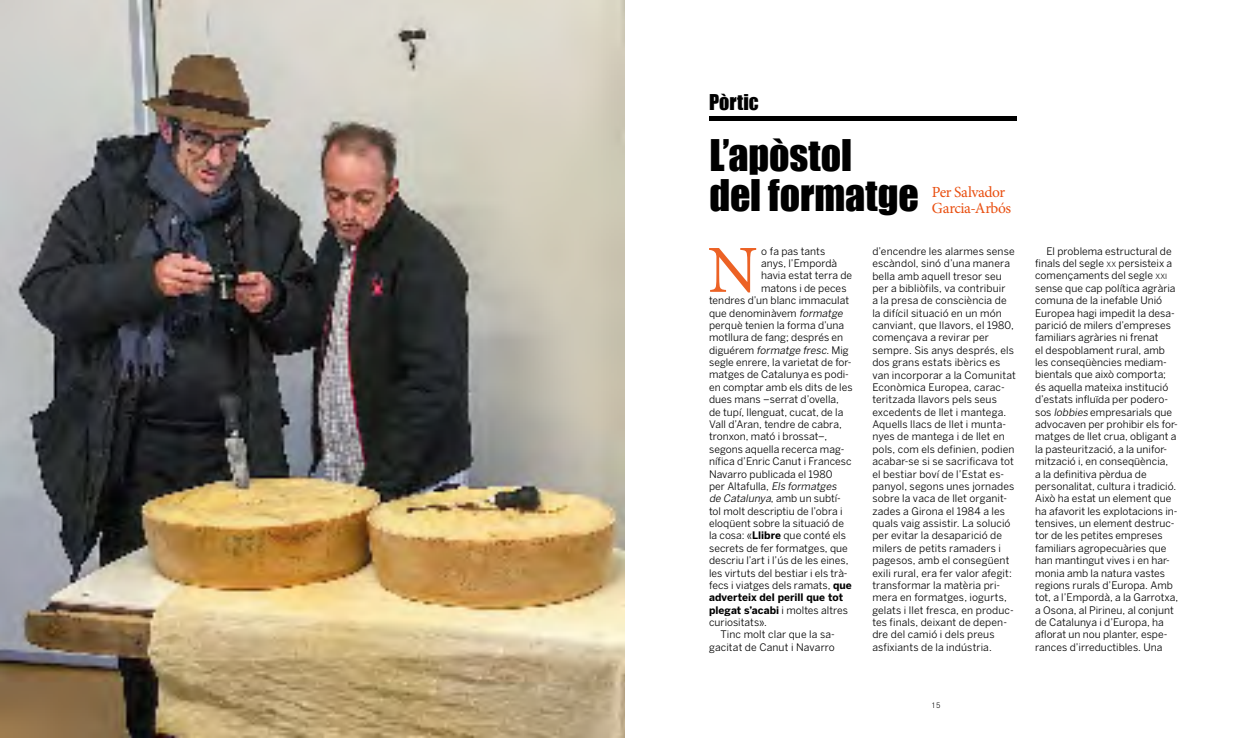
<style>
.page{position:relative;width:1248px;height:738px;background:#fff}
.page>*{position:absolute;margin:0;border:0;box-sizing:border-box;transform-origin:0 0}
.t1{font:67.3px "Minion Pro";color:#ec6225}
.t2{font:40px/40px "Impact";letter-spacing:-.005em;color:#000}
.t3{font:20px "Impact";letter-spacing:.005em;color:#000}
.t4{font:15.4px/16.1px "Minion Pro";letter-spacing:-.03em;color:#e94e0f}
.t5{font:10.3px/12.4px "Benton Sans";letter-spacing:.005em;color:#000}
.t6{font:700 10.3px "Benton Sans";letter-spacing:.005em;color:#000}
.t7{font:italic 10.3px "Benton Sans";color:#000}
.t8{font:300 8px "Akzid Grtsk Next";color:#000}
.s1{font-style:italic}
.s2{font-style:normal}
.s3{font-weight:700}
.s4{font-weight:400}
.s5{font-size:7.2px}
</style>
<div class="page">
<img style="left:0;top:0;width:624px;height:737px">
<div style="left:709px;top:116px;width:306px;height:5px;background:#000"></div>
<h3 class="t3" style="left:709px;top:86px;width:51px">Pòrtic</h3>
<h2 class="t2" style="left:709px;top:134px;width:211px">L’apòstol<br>del formatge</h2>
<h3 class="t4" style="left:931px;top:184px;width:81px">Per Salvador<br>Garcia-Arbós</h3>
<h1 class="t1" style="left:707px;top:225px;width:52px">N</h1>
<p class="t5" style="left:761px;top:244px;width:66px">o fa pas tants</p>
<p class="t5" style="left:761px;top:257px;width:78px">anys, l’Empordà</p>
<p class="t5" style="left:761px;top:269px;width:92px">havia estat terra de</p>
<p class="t5" style="left:761px;top:281px;width:87px">matons i de peces</p>
<p class="t5" style="left:709px;top:294px;width:141px">tendres d’un blanc immaculat</p>
<p class="t5" style="left:709px;top:306px;width:137px">que denominàvem <span class="s1">formatge</span></p>
<p class="t5" style="left:709px;top:318px;width:137px">perquè tenien la forma d’una</p>
<p class="t5" style="left:709px;top:331px;width:136px">motllura de fang; després en</p>
<p class="t7" style="left:709px;top:343px;width:141px"><span class="s2">d i g u é re m</span> formatge fresc<span class="s2">. M i g</span></p>
<p class="t5" style="left:709px;top:356px;width:144px">segle enrere, la varietat de for-</p>
<p class="t5" style="left:709px;top:368px;width:141px">matges de Catalunya es podi-</p>
<p class="t5" style="left:709px;top:380px;width:145px">en comptar amb els dits de les</p>
<p class="t5" style="left:709px;top:393px;width:131px">dues mans –serrat d’ovella,</p>
<p class="t5" style="left:709px;top:405px;width:136px">de tupí, llenguat, cucat, de la</p>
<p class="t5" style="left:709px;top:417px;width:134px">Vall d’Aran, tendre de cabra,</p>
<p class="t5" style="left:709px;top:430px;width:119px">tronxon, mató i brossat–,</p>
<p class="t5" style="left:709px;top:442px;width:137px">segons aquella recerca mag-</p>
<p class="t5" style="left:709px;top:454px;width:144px">nífica d’Enric Canut i Francesc</p>
<p class="t5" style="left:709px;top:467px;width:125px">Navarro publicada el 1980</p>
<p class="t5" style="left:709px;top:479px;width:131px">per Altafulla, <span class="s1">Els formatges</span></p>
<p class="t5" style="left:709px;top:492px;width:133px"><span class="s1">de Catalunya</span>, a m b u n s u bt í-</p>
<p class="t5" style="left:709px;top:504px;width:135px">tol molt descriptiu de l’obra i</p>
<p class="t5" style="left:709px;top:516px;width:136px">eloqüent sobre la situació de</p>
<p class="t5" style="left:709px;top:529px;width:138px">la cosa: «<span class="s3">Llibre</span> que conté els</p>
<p class="t5" style="left:709px;top:541px;width:140px">secrets de fer formatges, que</p>
<p class="t5" style="left:709px;top:553px;width:141px">descriu l’art i l’ús de les eines,</p>
<p class="t5" style="left:709px;top:566px;width:140px">les virtuts del bestiar i els trà-</p>
<p class="t5" style="left:709px;top:578px;width:144px">fecs i viatges dels ramats, <span class="s3">que</span></p>
<p class="t6" style="left:709px;top:591px;width:135px">adverteix del perill que tot</p>
<p class="t6" style="left:709px;top:603px;width:140px">plegat s’acabi <span class="s4">i moltes altres</span></p>
<p class="t5" style="left:709px;top:615px;width:59px">curiositats».</p>
<p class="t5" style="left:720px;top:627px;width:116px">Tinc molt clar que la sa-</p>
<p class="t5" style="left:709px;top:640px;width:127px">gacitat de Canut i Navarro</p>
<p class="t5" style="left:872px;top:244px;width:145px">d’encendre les alarmes sense escàndol, sinó d’una manera bella amb aquell tresor seu per a bibliòfils, va contribuir<br>a la presa de consciència de la difícil situació en un món canviant, que llavors, el 1980, començava a revirar per sempre. Sis anys després, els dos grans estats ibèrics es van incorporar a la Comunitat<br>Econòmica Europea, carac&shy;teritzada llavors pels seus excedents de llet i mantega.<br>Aquells llacs de llet i munta&shy;nyes de mantega i de llet en pols, com els definien, podien acabar-se si se sacrificava tot el bestiar boví de l’Estat es&shy;panyol, segons unes jornades sobre la vaca de llet organit&shy;zades a Girona el 1984 a les quals vaig assistir. La solució per evitar la desaparició de milers de petits ramaders i pagesos, amb el consegüent exili rural, era fer valor afegit: transformar la matèria pri&shy;mera en formatges, iogurts, gelats i llet fresca, en produc&shy;tes finals, deixant de depen&shy;dre del camió i dels preus asfixiants de la indústria.</p>
<p class="t5" style="left:1034px;top:244px;width:145px;text-indent:11px">El problema estructural de finals del segle <span class="s5">XX</span> persisteix a començaments del segle <span class="s5">XXI </span>sense que cap política agrària comuna de la inefable Unió<br>Europea hagi impedit la desa&shy;parició de milers d’empreses familiars agràries ni frenat<br>el despoblament rural, amb les conseqüències mediam&shy;bientals que això comporta; és aquella mateixa institució d’estats influïda per podero&shy;sos <span class="s1">lobbies</span> empresarials que advocaven per prohibir els for&shy;matges de llet crua, obligant a la pasteurització, a la unifor&shy;mització i, en conseqüència,<br>a la definitiva pèrdua de personalitat, cultura i tradició.<br>Això ha estat un element que ha afavorit les explotacions in&shy;tensives, un element destruc&shy;tor de les petites empreses familiars agropecuàries que han mantingut vives i en har&shy;monia amb la natura vastes regions rurals d’Europa. Amb tot, a l’Empordà, a la Garrotxa, a Osona, al Pirineu, al conjunt de Catalunya i d’Europa, ha aflorat un nou planter, espe&shy;rances d’irreductibles. Una</p>
<p class="t8" style="left:931px;top:699px;width:10px">15</p>
</div>
